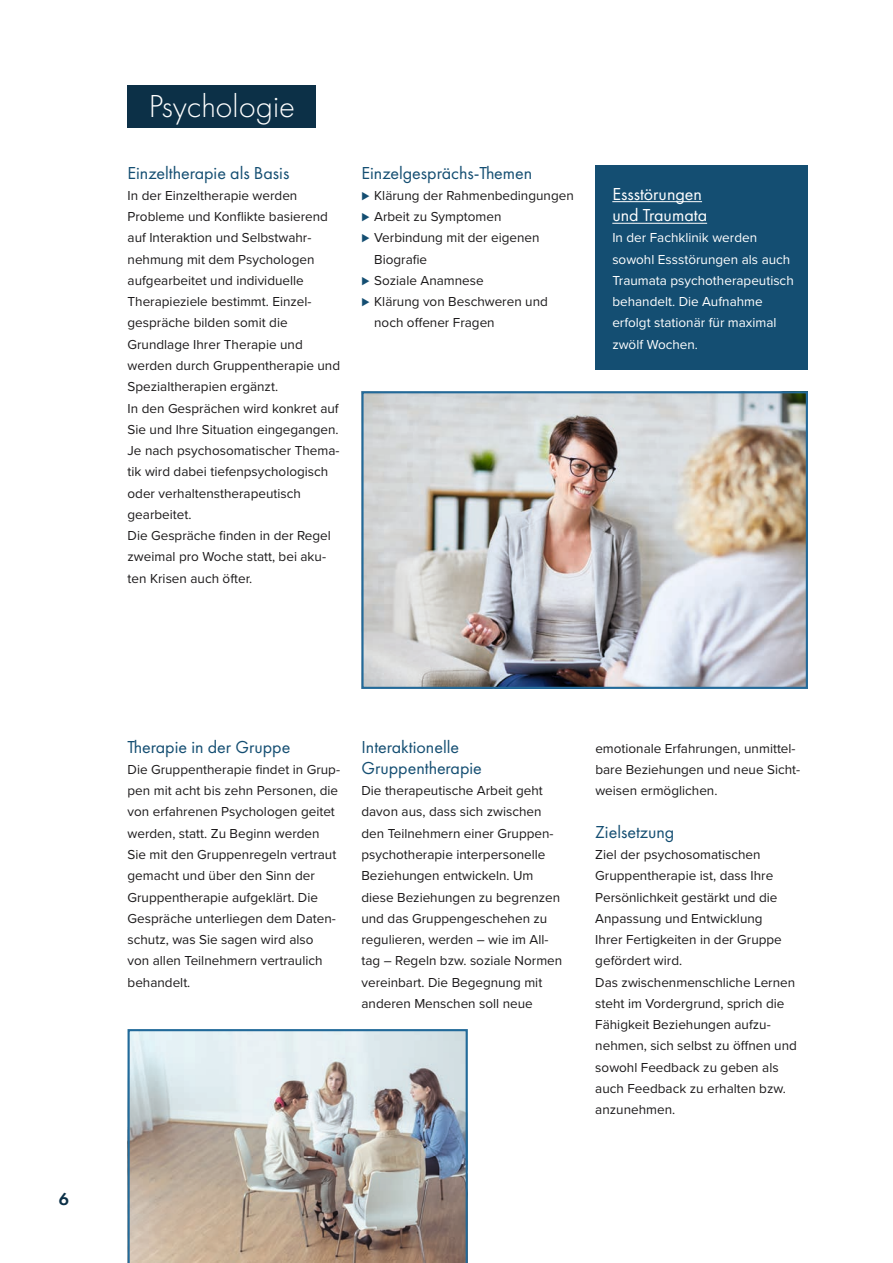
<style>
.page{position:relative;width:893px;height:1263px;background:#fff}
.page>*{position:absolute;margin:0;border:0;box-sizing:border-box;transform-origin:0 0}
.t1{font:300 33px "Futura PT";color:#fff}
.t2{font:18px/21.6px "Futura PT";color:#144e72}
.t3{font:18px/21.6px "Futura PT";color:#fff}
.t4{font:600 18px "Futura PT";color:#0c3047}
.t5{font:13.5px/21.3px "Proxima Nova";color:#1c1a1b}
.t6{font:13.5px/21.3px "Proxima Nova";color:#fff}
.s1{font-weight:600;color:#144e72}
</style>
<div class="page">
<img style="left:364px;top:394px;width:441px;height:292px">
<div style="left:361px;top:391px;width:447px;height:298px;border:2px solid #226a9a"></div>
<div style="left:128px;top:85px;width:188px;height:43px;background:#0c3047"></div>
<div style="left:595px;top:166px;width:213px;height:204px;background:#144e72"></div>
<hr style="left:612px;top:201px;width:90px;height:1px;background:#fff">
<hr style="left:612px;top:223px;width:95px;height:1px;background:#fff">
<img style="left:128px;top:1029px;width:340px;height:234px">
<h1 class="t1" style="left:149px;top:88px;width:148px">Psychologie</h1>
<h2 class="t2" style="left:128px;top:162px;width:163px">Einzeltherapie als Basis</h2>
<p class="t5" style="left:128px;top:184px;width:214px">In der Einzeltherapie werden<br>Probleme und Konflikte basierend auf Interaktion und Selbstwahr&shy;nehmung mit dem Psychologen aufgearbeitet und individuelle<br>Therapieziele bestimmt. Einzel&shy;gespräche bilden somit die<br>Grundlage Ihrer Therapie und werden durch Gruppentherapie und<br>Spezialtherapien ergänzt.<br>In den Gesprächen wird konkret auf<br>Sie und Ihre Situation eingegangen.<br>Je nach psychosomatischer Thema&shy;tik wird dabei tiefenpsychologisch oder verhaltenstherapeutisch gearbeitet.<br>Die Gespräche finden in der Regel zweimal pro Woche statt, bei aku&shy;ten Krisen auch öfter.</p>
<h2 class="t2" style="left:361px;top:162px;width:172px">Einzelgesprächs-Themen</h2>
<p class="t5" style="left:361px;top:184px;width:214px"><span class="s1">⊲</span> Klärung der Rahmenbedingungen</p>
<p class="t5" style="left:361px;top:205px;width:141px"><span class="s1">⊲</span> Arbeit zu Symptomen</p>
<p class="t5" style="left:361px;top:227px;width:180px"><span class="s1">⊲</span> Verbindung mit der eigenen</p>
<p class="t5" style="left:374px;top:248px;width:55px">Biografie</p>
<p class="t5" style="left:361px;top:269px;width:124px"><span class="s1">⊲</span> Soziale Anamnese</p>
<p class="t5" style="left:361px;top:290px;width:188px"><span class="s1">⊲</span> Klärung von Beschweren und</p>
<p class="t5" style="left:374px;top:312px;width:122px">noch offener Fragen</p>
<h2 class="t3" style="left:612px;top:183px;width:96px">Essstörungen und Traumata</h2>
<p class="t6" style="left:612px;top:227px;width:183px">In der Fachklinik werden sowohl Essstörungen als auch<br>Traumata psychotherapeutisch behandelt. Die Aufnahme erfolgt stationär für maximal zwölf Wochen.</p>
<h2 class="t4" style="left:59px;top:1188px;width:12px">6</h2>
<h2 class="t2" style="left:128px;top:736px;width:164px">Therapie in der Gruppe</h2>
<p class="t5" style="left:128px;top:758px;width:214px">Die Gruppentherapie findet in Grup&shy;pen mit acht bis zehn Personen, die von erfahrenen Psychologen geitet werden, statt. Zu Beginn werden<br>Sie mit den Gruppenregeln vertraut gemacht und über den Sinn der<br>Gruppentherapie aufgeklärt. Die<br>Gespräche unterliegen dem Daten&shy;schutz, was Sie sagen wird also<br>von allen Teilnehmern vertraulich behandelt.</p>
<h2 class="t2" style="left:361px;top:736px;width:122px">Interaktionelle<br>Gruppentherapie</h2>
<p class="t5" style="left:361px;top:779px;width:202px">Die therapeutische Arbeit geht davon aus, dass sich zwischen den Teilnehmern einer Gruppen&shy;psychotherapie interpersonelle<br>Beziehungen entwickeln. Um diese Beziehungen zu begrenzen und das Gruppengeschehen zu regulieren, werden – wie im All&shy;tag – Regeln bzw. soziale Normen vereinbart. Die Begegnung mit anderen Menschen soll neue</p>
<p class="t5" style="left:595px;top:737px;width:206px">emotionale Erfahrungen, unmittel&shy;bare Beziehungen und neue Sicht&shy;weisen ermöglichen.</p>
<h2 class="t2" style="left:595px;top:821px;width:81px">Zielsetzung</h2>
<p class="t5" style="left:595px;top:843px;width:203px">Ziel der psychosomatischen<br>Gruppentherapie ist, dass Ihre<br>Persönlichkeit gestärkt und die<br>Anpassung und Entwicklung<br>Ihrer Fertigkeiten in der Gruppe gefördert wird.<br>Das zwischenmenschliche Lernen steht im Vordergrund, sprich die<br>Fähigkeit Beziehungen aufzu&shy;nehmen, sich selbst zu öffnen und sowohl Feedback zu geben als auch Feedback zu erhalten bzw. anzunehmen.</p>
</div>
